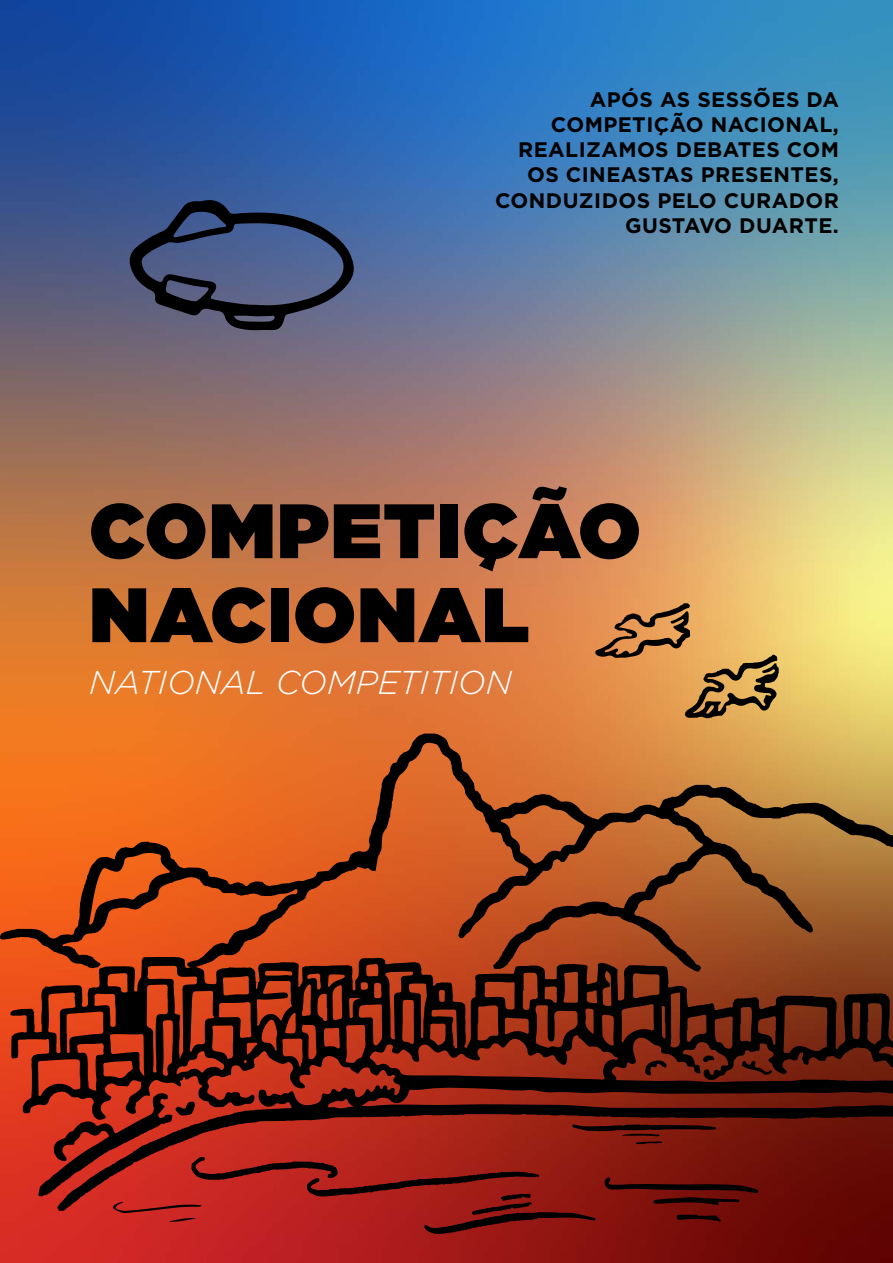
<style>
.page{position:relative;width:893px;height:1263px;background:#fff}
.page>*{position:absolute;margin:0;border:0;box-sizing:border-box;transform-origin:0 0}
.t1{font:900 76.8px/84px "Gotham";letter-spacing:.02em;color:#000}
.t2{font:italic 300 33px "Gotham";color:#fff}
.t3{font:700 21px/25.2px "Gotham";letter-spacing:.02em;color:#000;text-align:right}
</style>
<div class="page">
<img style="left:0;top:0;width:893px;height:733px">
<svg style="left:0;top:733px;width:893px;height:530px;background:#9b411b"></svg>
<svg style="left:38px;top:1093px;width:721px;height:141px;background:#8b1b14"></svg>
<svg style="left:741px;top:1060px;width:31px;height:15px"></svg>
<svg style="left:645px;top:1060px;width:22px;height:15px"></svg>
<svg style="left:702px;top:1055px;width:13px;height:7px"></svg>
<svg style="left:595px;top:603px;width:184px;height:115px;background:#c58e4d"></svg>
<svg style="left:128px;top:198px;width:229px;height:132px;background:#3e4b6f"></svg>
<p class="t3" style="left:495px;top:87px;width:345px">APÓS AS SESSÕES DA<br>COMPETIÇÃO NACIONAL,<br>REALIZAMOS DEBATES COM<br>OS CINEASTAS PRESENTES,<br>CONDUZIDOS PELO CURADOR<br>GUSTAVO DUARTE.</p>
<h1 class="t1" style="left:89px;top:488px;width:553px">COMPETIÇÃO<br>NACIONAL</h1>
<h2 class="t2" style="left:89px;top:661px;width:424px">NATIONAL COMPETITION</h2>
</div>
